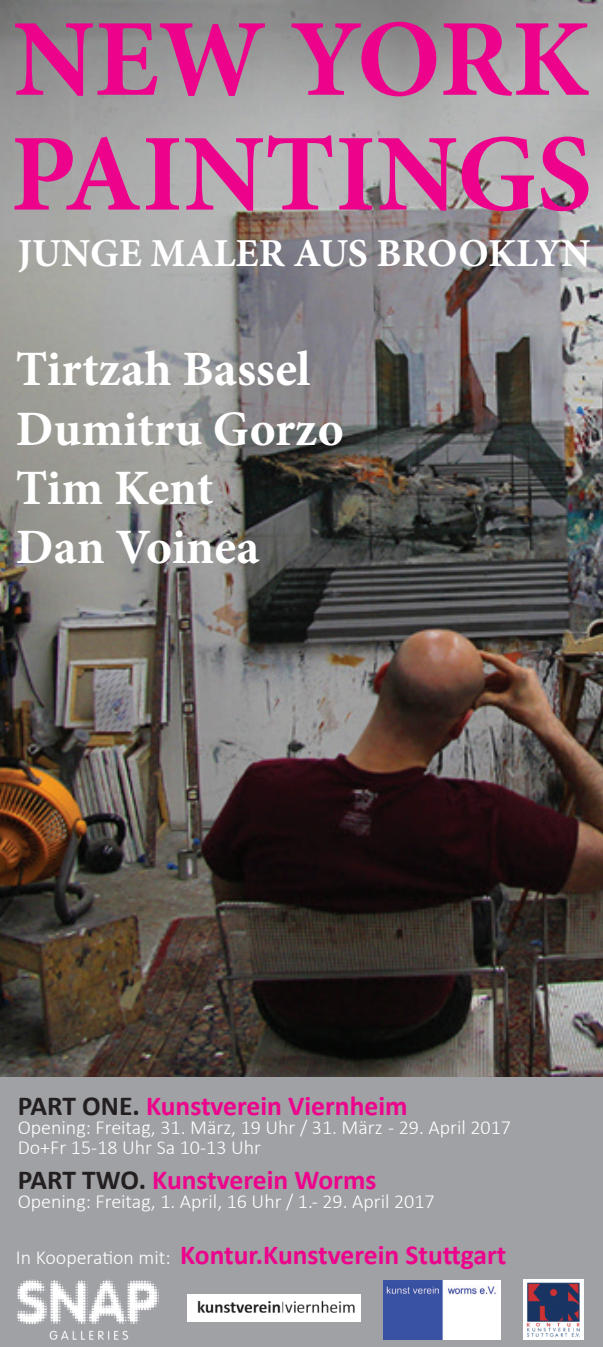
<style>
.page{position:relative;width:603px;height:1347px;background:#fff}
.page>*{position:absolute;margin:0;border:0;box-sizing:border-box;transform-origin:0 0}
.t1{font:700 109.75px/114.8px "Minion Pro";color:#ed028c}
.t2{font:700 49.5px/59.5px "Minion Pro";color:#fff}
.t3{font:700 39.5px "Minion Pro";color:#fff}
.t4{font:700 27.5px "Calibri";color:#ed028c}
.t5{font:300 20px/20.5px "Calibri";color:#fff}
.s1{color:#231f20}
.s2{font-weight:300;font-size:20px;color:#fff}
</style>
<div class="page">
<img style="left:0;top:0;width:602px;height:1077px">
<div style="left:0;top:1077px;width:602px;height:269px;background:#a0a1a5"></div>
<img style="left:523px;top:1279px;width:60px;height:60px">
<img style="left:187px;top:1294px;width:173px;height:27px">
<img style="left:17px;top:1279px;width:142px;height:60px">
<img style="left:383px;top:1280px;width:117px;height:59px">
<h1 class="t1" style="left:10px;top:1px;width:583px">NEW YORK<br>PAINTINGS</h1>
<h3 class="t3" style="left:18px;top:226px;width:574px">JUNGE MALER AUS BROOKLYN</h3>
<h2 class="t2" style="left:16px;top:339px;width:329px">Tirtzah Bassel<br>Dumitru Gorzo<br>Tim Kent<br>Dan Voinea</h2>
<h3 class="t4" style="left:18px;top:1088px;width:391px"><span class="s1">PART ONE.</span> Kunstverein Viernheim</h3>
<p class="t5" style="left:18px;top:1116px;width:494px">Opening: Freitag, 31. März, 19 Uhr / 31. März - 29. April 2017<br>Do+Fr 15-18 Uhr Sa 10-13 Uhr</p>
<h3 class="t4" style="left:18px;top:1162px;width:360px"><span class="s1">PART TWO.</span> Kunstverein Worms</h3>
<p class="t5" style="left:18px;top:1191px;width:418px">Opening: Freitag, 1. April, 16 Uhr / 1.- 29. April 2017</p>
<h3 class="t4" style="left:16px;top:1237px;width:491px"><span class="s2">In Kooperation mit:</span> Kontur.Kunstverein Stuttgart</h3>
</div>
